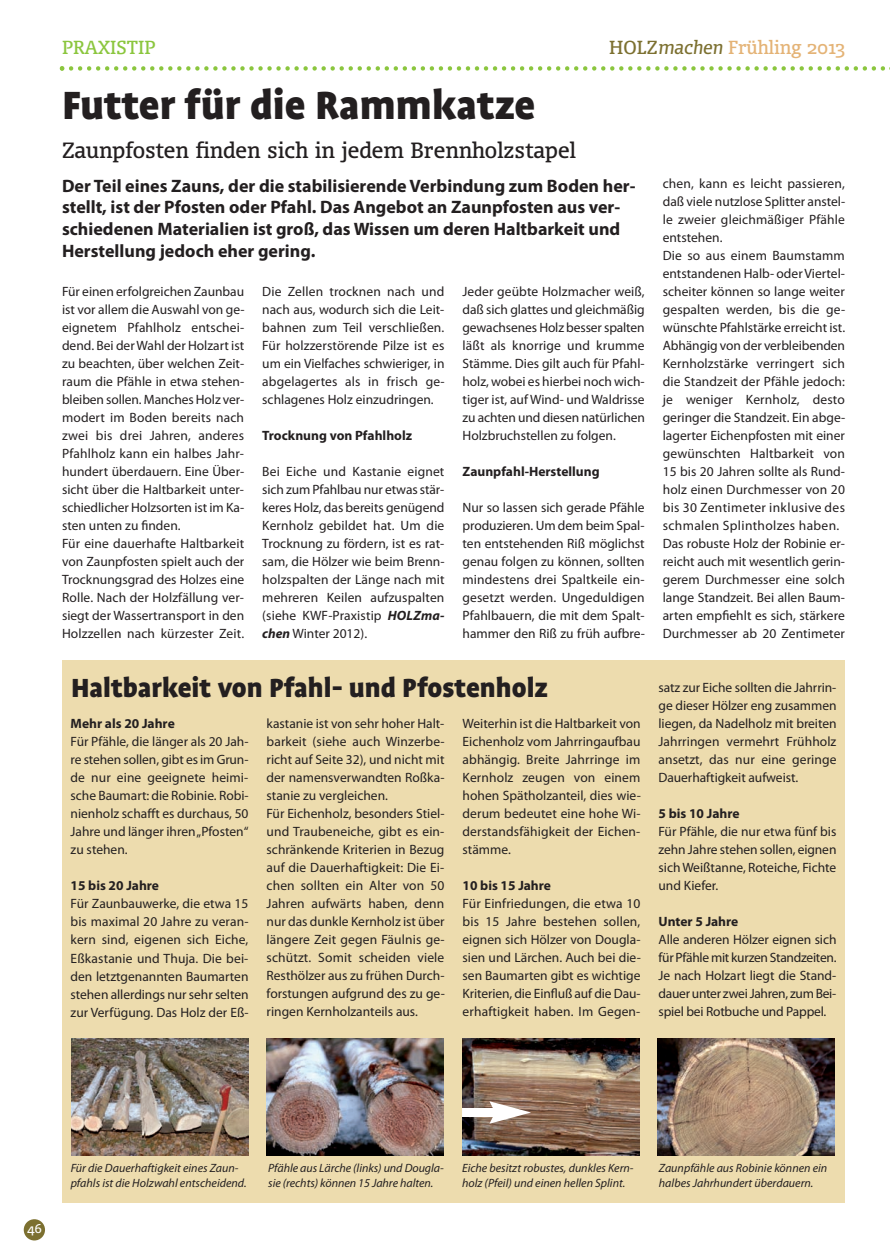
<style>
.page{position:relative;width:890px;height:1260px;background:#fff}
.page>*{position:absolute;margin:0;border:0;box-sizing:border-box;transform-origin:0 0}
.t1{font:900 45px "Profile OT";color:#231f20}
.t2{font:900 30px "Profile OT";color:#231f20}
.t3{font:21px "Olsen OT";color:#231f20}
.t4{font:700 18px/21.6px "Myriad Pro";color:#231f20}
.t5{font:18px "Olsen OT";color:#e4b376}
.t6{font:18px "Olsen OT";color:#8bc63e}
.t7{font:13.5px/18px "Myriad Pro";color:#231f20}
.t8{font:700 13.5px "Myriad Pro";color:#231f20}
.t9{font:italic 12px/14.4px "Myriad Pro";color:#231f20}
.t10{font:12px "Olsen OT";color:#fff}
.s1{color:#7c7030}
.s2{font-style:italic;color:#7c7030}
.s3{font-weight:700;font-style:italic}
.s4{font-weight:700}
</style>
<div class="page">
<svg style="left:60px;top:66px;width:830px;height:5px"></svg>
<div style="left:24px;top:1219px;width:21px;height:21px;background:#7c7030;border-radius:50%"></div>
<div style="left:62px;top:660px;width:782px;height:542px;background:#eddcae"></div>
<img style="left:71px;top:1038px;width:177px;height:117px">
<img style="left:657px;top:1038px;width:177px;height:117px">
<img style="left:462px;top:1038px;width:177px;height:117px">
<img style="left:266px;top:1038px;width:177px;height:117px">
<div style="left:462px;top:1107px;width:35px;height:9px;background:#fff"></div>
<svg style="left:489px;top:1101px;width:42px;height:22px"></svg>
<p class="t6" style="left:62px;top:40px;width:95px">PRAXISTIP</p>
<p class="t5" style="left:609px;top:40px;width:237px"><span class="s1">HOLZ</span><span class="s2">machen</span> Frühling 2013</p>
<p class="t1" style="left:62px;top:88px;width:475px">Futter für die Rammkatze</p>
<p class="t3" style="left:62px;top:142px;width:515px">Zaunpfosten finden sich in jedem Brennholzstapel</p>
<p class="t4" style="left:62px;top:176px;width:575px">Der Teil eines Zauns, der die stabilisierende Verbindung zum Boden her&shy;stellt, ist der Pfosten oder Pfahl. Das Angebot an Zaunpfosten aus ver&shy;schiedenen Materialien ist groß, das Wissen um deren Haltbarkeit und Herstellung jedoch eher gering.</p>
<p class="t7" style="left:62px;top:284px;width:184px">Für einen erfolgreichen Zaunbau ist vor allem die Auswahl von ge&shy;eignetem Pfahlholz entschei&shy;dend. Bei der Wahl der Holzart ist zu beachten, über welchen Zeit&shy;raum die Pfähle in etwa stehen&shy;bleiben sollen. Manches Holz ver&shy;modert im Boden bereits nach zwei bis drei Jahren, anderes<br>Pfahlholz kann ein halbes Jahr&shy;hundert überdauern. Eine Über&shy;sicht über die Haltbarkeit unter&shy;schiedlicher Holzsorten ist im Ka&shy;sten unten zu finden.<br>Für eine dauerhafte Haltbarkeit von Zaunpfosten spielt auch der<br>Trocknungsgrad des Holzes eine<br>Rolle. Nach der Holzfällung ver&shy;siegt der Wassertransport in den<br>Holzzellen nach kürzester Zeit.</p>
<p class="t7" style="left:262px;top:283px;width:184px;text-align:justify">Die Zellen trocknen nach und nach aus, wodurch sich die Leit&shy;bahnen zum Teil verschließen.<br>Für holzzerstörende Pilze ist es um ein Vielfaches schwieriger, in abgelagertes als in frisch ge&shy;schlagenes Holz einzudringen.</p>
<p class="t8" style="left:262px;top:430px;width:151px">Trocknung von Pfahlholz</p>
<p class="t7" style="left:262px;top:463px;width:184px;text-align:justify">Bei Eiche und Kastanie eignet sich zum Pfahlbau nur etwas stär&shy;keres Holz, das bereits genügend Kernholz gebildet hat. Um die Trocknung zu fördern, ist es rat&shy;sam, die Hölzer wie beim Brenn&shy;holzspalten der Länge nach mit mehreren Keilen aufzuspalten (siehe KWF-Praxistip <span class="s3">HOLZma&shy;chen</span> Winter 2012).</p>
<p class="t7" style="left:462px;top:283px;width:184px;text-align:justify">Jeder geübte Holzmacher weiß, daß sich glattes und gleichmäßig gewachsenes Holz besser spalten läßt als knorrige und krumme Stämme. Dies gilt auch für Pfahl&shy;holz, wobei es hierbei noch wich&shy;tiger ist, auf Wind- und Waldrisse zu achten und diesen natürlichen Holzbruchstellen zu folgen.</p>
<p class="t8" style="left:462px;top:466px;width:139px">Zaunpfahl-Herstellung</p>
<p class="t7" style="left:462px;top:499px;width:184px;text-align:justify">Nur so lassen sich gerade Pfähle produzieren. Um dem beim Spal&shy;ten entstehenden Riß möglichst genau folgen zu können, sollten mindestens drei Spaltkeile ein&shy;gesetzt werden. Ungeduldigen Pfahlbauern, die mit dem Spalt&shy;hammer den Riß zu früh aufbre-</p>
<p class="t7" style="left:662px;top:175px;width:184px">chen, kann es leicht passieren, daß viele nutzlose Splitter anstel&shy;le zweier gleichmäßiger Pfähle entstehen.<br>Die so aus einem Baumstamm entstandenen Halb- oder Viertel&shy;scheiter können so lange weiter gespalten werden, bis die ge&shy;wünschte Pfahlstärke erreicht ist.<br>Abhängig von der verbleibenden<br>Kernholzstärke verringert sich die Standzeit der Pfähle jedoch: je weniger Kernholz, desto geringer die Standzeit. Ein abge&shy;lagerter Eichenpfosten mit einer gewünschten Haltbarkeit von<br>15 bis 20 Jahren sollte als Rund&shy;holz einen Durchmesser von 20 bis 30 Zentimeter inklusive des schmalen Splintholzes haben.<br>Das robuste Holz der Robinie er&shy;reicht auch mit wesentlich gerin&shy;gerem Durchmesser eine solch lange Standzeit. Bei allen Baum&shy;arten empfiehlt es sich, stärkere<br>Durchmesser ab 20 Zentimeter</p>
<p class="t2" style="left:71px;top:676px;width:478px">Haltbarkeit von Pfahl- und Pfostenholz</p>
<p class="t7" style="left:71px;top:716px;width:179px"><span class="s4">Mehr als 20 Jahre<br></span>Für Pfähle, die länger als 20 Jah&shy;re stehen sollen, gibt es im Grun&shy;de nur eine geeignete heimi&shy;sche Baumart: die Robinie. Robi&shy;nienholz schafft es durchaus, 50<br>Jahre und länger ihren „Pfosten“ zu stehen.</p>
<p class="t7" style="left:71px;top:878px;width:179px"><span class="s4">15 bis 20 Jahre<br></span>Für Zaunbauwerke, die etwa 15 bis maximal 20 Jahre zu veran&shy;kern sind, eigenen sich Eiche,<br>Eßkastanie und Thuja. Die bei&shy;den letztgenannten Baumarten stehen allerdings nur sehr selten zur Verfügung. Das Holz der Eß-</p>
<p class="t7" style="left:266px;top:715px;width:180px">kastanie ist von sehr hoher Halt&shy;barkeit (siehe auch Winzerbe&shy;richt auf Seite 32), und nicht mit der namensverwandten Roßka&shy;stanie zu vergleichen.<br>Für Eichenholz, besonders Stiel&shy;und Traubeneiche, gibt es ein&shy;schränkende Kriterien in Bezug auf die Dauerhaftigkeit: Die Ei&shy;chen sollten ein Alter von 50<br>Jahren aufwärts haben, denn nur das dunkle Kernholz ist über längere Zeit gegen Fäulnis ge&shy;schützt. Somit scheiden viele<br>Resthölzer aus zu frühen Durch&shy;forstungen aufgrund des zu ge&shy;ringen Kernholzanteils aus.</p>
<p class="t7" style="left:462px;top:715px;width:180px;text-align:justify">Weiterhin ist die Haltbarkeit von Eichenholz vom Jahrringaufbau abhängig. Breite Jahrringe im Kernholz zeugen von einem hohen Spätholzanteil, dies wie&shy;derum bedeutet eine hohe Wi&shy;derstandsfähigkeit der Eichen&shy;stämme.</p>
<p class="t7" style="left:462px;top:877px;width:180px"><span class="s4">10 bis 15 Jahre<br></span>Für Einfriedungen, die etwa 10 bis 15 Jahre bestehen sollen, eignen sich Hölzer von Dougla&shy;sien und Lärchen. Auch bei die&shy;sen Baumarten gibt es wichtige<br>Kriterien, die Einfluß auf die Dau&shy;erhaftigkeit haben. Im Gegen-</p>
<p class="t7" style="left:658px;top:679px;width:179px;text-align:justify">satz zur Eiche sollten die Jahrrin&shy;ge dieser Hölzer eng zusammen liegen, da Nadelholz mit breiten Jahrringen vermehrt Frühholz ansetzt, das nur eine geringe Dauerhaftigkeit aufweist.</p>
<p class="t7" style="left:658px;top:805px;width:179px"><span class="s4">5 bis 10 Jahre<br></span>Für Pfähle, die nur etwa fünf bis zehn Jahre stehen sollen, eignen sich Weißtanne, Roteiche, Fichte und Kiefer.</p>
<p class="t7" style="left:658px;top:913px;width:179px"><span class="s4">Unter 5 Jahre<br></span>Alle anderen Hölzer eignen sich für Pfähle mit kurzen Standzeiten.<br>Je nach Holzart liegt die Stand&shy;dauer unter zwei Jahren, zum Bei&shy;spiel bei Rotbuche und Pappel.</p>
<p class="t10" style="left:27px;top:1223px;width:16px">46</p>
<p class="t9" style="left:71px;top:1161px;width:177px">Für die Dauerhaftigkeit eines Zaun&shy;pfahls ist die Holzwahl entscheidend.</p>
<p class="t9" style="left:268px;top:1161px;width:177px">Pfähle aus Lärche (links) und Dougla&shy;sie (rechts) können 15 Jahre halten.</p>
<p class="t9" style="left:462px;top:1161px;width:173px">Eiche besitzt robustes, dunkles Kern&shy;holz (Pfeil) und einen hellen Splint.</p>
<p class="t9" style="left:658px;top:1161px;width:170px">Zaunpfähle aus Robinie können ein halbes Jahrhundert überdauern.</p>
</div>
